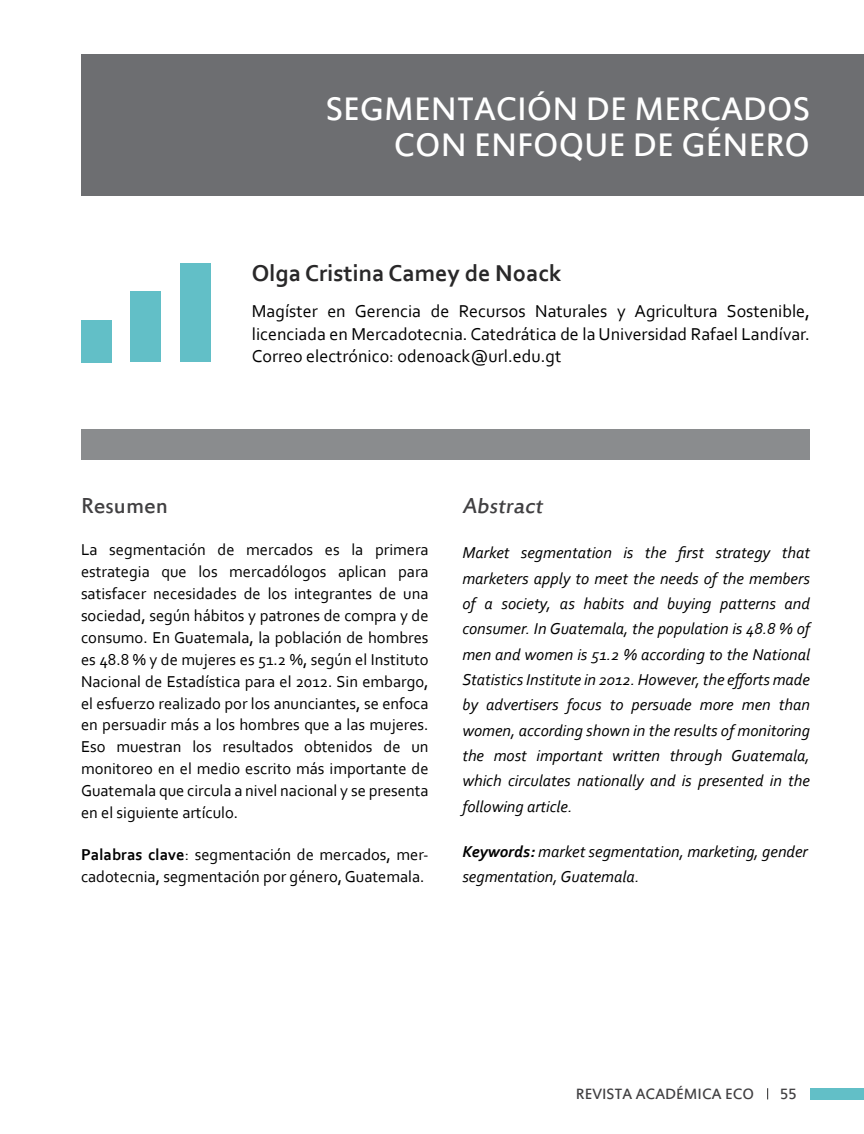
<style>
.page{position:relative;width:864px;height:1134px;background:#fff}
.page>*{position:absolute;margin:0;border:0;box-sizing:border-box;transform-origin:0 0}
.t1{font:36px/36px "Estrangelo Edessa";color:#fff;text-align:right}
.t2{font:700 24px "Corbel";color:#292829}
.t3{font:24px "Estrangelo Edessa";color:#414042}
.t4{font:18px/22.5px "Corbel";color:#000;text-align:justify}
.t5{font:16.5px/21.9px "Corbel";color:#000;text-align:justify}
.t6{font:italic 16.5px/25.3px "Corbel";color:#000;text-align:justify}
.t7{font:16.5px "Estrangelo Edessa";color:#414042}
.s1{font-weight:700}
</style>
<div class="page">
<div style="left:810px;top:1088px;width:54px;height:11px;background:#62bfc7"></div>
<div style="left:81px;top:54px;width:783px;height:142px;background:#6d6e71"></div>
<div style="left:81px;top:320px;width:30px;height:42px;background:#62bfc7"></div>
<div style="left:131px;top:292px;width:30px;height:70px;background:#62bfc7"></div>
<div style="left:180px;top:263px;width:31px;height:99px;background:#62bfc7"></div>
<div style="left:81px;top:430px;width:729px;height:30px;background:#8a8c8e"></div>
<h1 class="t1" style="left:326px;top:93px;width:486px">SEGMENTACIÓN DE MERCADOS<br>CON ENFOQUE DE GÉNERO</h1>
<h2 class="t2" style="left:252px;top:258px;width:311px">Olga Cristina Camey de Noack</h2>
<p class="t4" style="left:252px;top:299px;width:560px">Magíster en Gerencia de Recursos Naturales y Agricultura Sostenible, licenciada en Mercadotecnia. Catedrática de la Universidad Rafael Landívar.<br>Correo electrónico: odenoack@url.edu.gt</p>
<h2 class="t3" style="left:81px;top:493px;width:89px">Resumen</h2>
<p class="t5" style="left:81px;top:538px;width:349px">La segmentación de mercados es la primera estrategia que los mercadólogos aplican para satisfacer necesidades de los integrantes de una sociedad, según hábitos y patrones de compra y de consumo. En Guatemala, la población de hombres es 48.8 % y de mujeres es 51.2 %, según el Instituto Nacional de Estadística para el 2012. Sin embargo, el esfuerzo realizado por los anunciantes, se enfoca en persuadir más a los hombres que a las mujeres.<br>Eso muestran los resultados obtenidos de un monitoreo en el medio escrito más importante de Guatemala que circula a nivel nacional y se presenta en el siguiente artículo.</p>
<p class="t5" style="left:81px;top:844px;width:349px"><span class="s1">Palabras clave</span>: segmentación de mercados, mer&shy;cadotecnia, segmentación por género, Guatemala.</p>
<h2 class="t3" style="left:462px;top:493px;width:86px">Abstract</h2>
<p class="t6" style="left:462px;top:540px;width:349px">Market segmentation is the first strategy that marketers apply to meet the needs of the members of a society, as habits and buying patterns and consumer. In Guatemala, the population is 48.8 % of men and women is 51.2 % according to the National Statistics Institute in 2012. However, the efforts made by advertisers focus to persuade more men than women, according shown in the results of monitoring the most important written through Guatemala, which circulates nationally and is presented in the following article.</p>
<p class="t6" style="left:462px;top:839px;width:347px"><span class="s1">Keywords:</span> market segmentation, marketing, gender segmentation, Guatemala.</p>
<p class="t7" style="left:576px;top:1086px;width:180px">REVISTA ACADÉMICA ECO</p>
<p class="t7" style="left:780px;top:1086px;width:18px">55</p>
</div>
